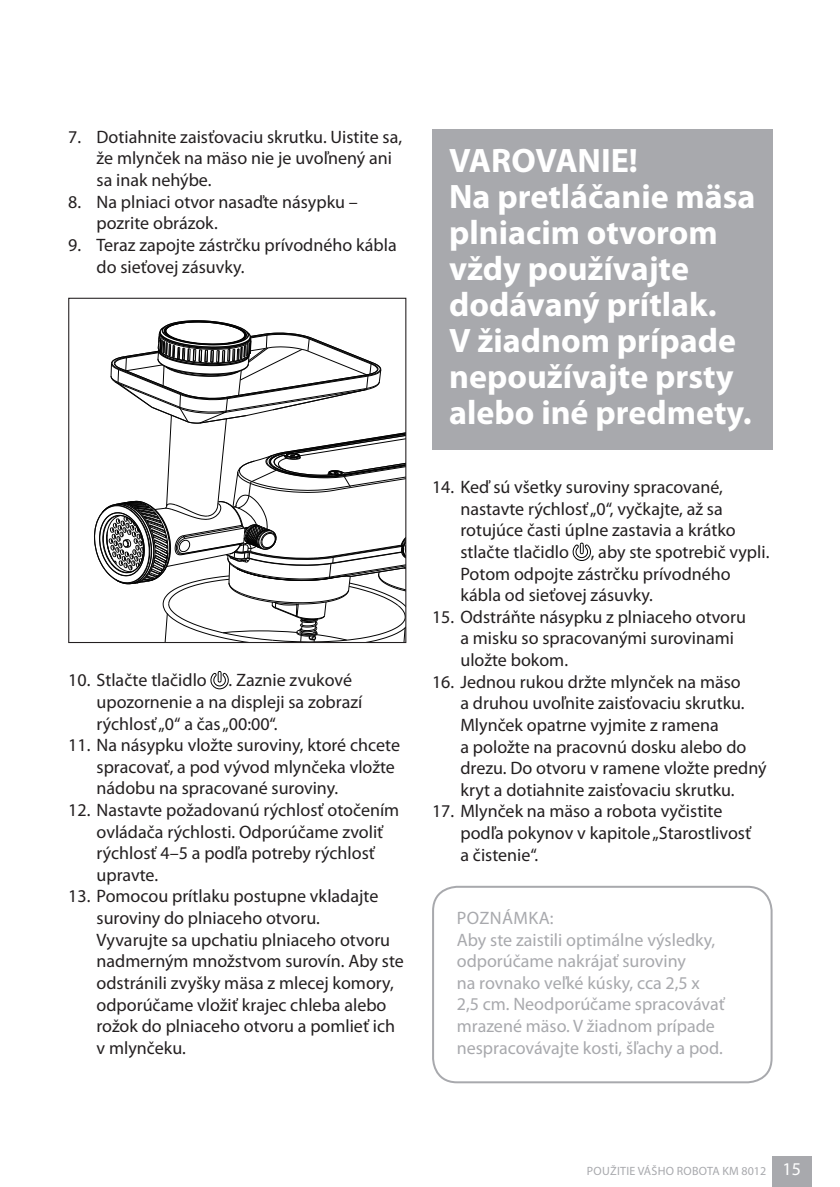
<style>
.page{position:relative;width:840px;height:1187px;background:#fff}
.page>*{position:absolute;margin:0;border:0;box-sizing:border-box;transform-origin:0 0}
.t1{font:700 34px/36px "Myriad Pro";color:#fff}
.t2{font:18px/21.6px "Myriad Pro";color:#231f20}
.t3{font:18px/21.6px "Myriad Pro";color:#a8a9ad}
.t4{font:12px "Myriad Pro";letter-spacing:.02em;color:#a8a9ad}
.s1{font-size:18px;color:#fff}
</style>
<div class="page">
<div style="left:771px;top:1155px;width:40px;height:31px;background:#a8a9ad"></div>
<svg style="left:94px;top:320px;width:310px;height:321px"></svg>
<div style="left:68px;top:297px;width:338px;height:346px;border:1px solid #231f20"></div>
<svg style="left:210px;top:671px;width:19px;height:18px"></svg>
<div style="left:432px;top:129px;width:340px;height:320px;background:#a8a9ad"></div>
<svg style="left:572px;top:542px;width:19px;height:19px"></svg>
<div style="left:432px;top:885px;width:340px;height:197px;border:2px solid #a8a9ad;border-radius:24px"></div>
<p class="t2" style="left:96px;top:127px;width:307px;text-indent:-28px">7. Dotiahnite zaisťovaciu skrutku. Uistite sa, že mlynček na mäso nie je uvoľnený ani sa inak nehýbe.</p>
<p class="t2" style="left:96px;top:192px;width:263px;text-indent:-28px">8. Na plniaci otvor nasaďte násypku – pozrite obrázok.</p>
<p class="t2" style="left:96px;top:235px;width:301px;text-indent:-28px">9. Teraz zapojte zástrčku prívodného kábla do sieťovej zásuvky.</p>
<p class="t2" style="left:96px;top:670px;width:267px;text-indent:-28px">10. Stlačte tlačidlo . Zaznie zvukové upozornenie a na displeji sa zobrazí rýchlosť „0“ a čas „00:00“.</p>
<p class="t2" style="left:96px;top:735px;width:305px;text-indent:-28px">11. Na násypku vložte suroviny, ktoré chcete spracovať, a pod vývod mlynčeka vložte nádobu na spracované suroviny.</p>
<p class="t2" style="left:96px;top:800px;width:304px;text-indent:-28px">12. Nastavte požadovanú rýchlosť otočením ovládača rýchlosti. Odporúčame zvoliť rýchlosť 4–5 a podľa potreby rýchlosť upravte.</p>
<p class="t2" style="left:96px;top:886px;width:308px;text-indent:-28px">13. Pomocou prítlaku postupne vkladajte suroviny do plniaceho otvoru.<br>Vyvarujte sa upchatiu plniaceho otvoru nadmerným množstvom surovín. Aby ste odstránili zvyšky mäsa z mlecej komory, odporúčame vložiť krajec chleba alebo rožok do plniaceho otvoru a pomlieť ich v mlynčeku.</p>
<h1 class="t1" style="left:449px;top:145px;width:308px">VAROVANIE!<br>Na pretláčanie mäsa plniacim otvorom vždy používajte dodávaný prítlak.<br>V žiadnom prípade nepoužívajte prsty alebo iné predmety.</h1>
<p class="t2" style="left:460px;top:477px;width:310px;text-indent:-28px">14. Keď sú všetky suroviny spracované, nastavte rýchlosť „0“, vyčkajte, až sa rotujúce časti úplne zastavia a krátko stlačte tlačidlo , aby ste spotrebič vypli.<br>Potom odpojte zástrčku prívodného kábla od sieťovej zásuvky.</p>
<p class="t2" style="left:460px;top:607px;width:287px;text-indent:-28px">15. Odstráňte násypku z plniaceho otvoru a misku so spracovanými surovinami uložte bokom.</p>
<p class="t2" style="left:460px;top:672px;width:307px;text-indent:-28px">16. Jednou rukou držte mlynček na mäso<br>a druhou uvoľnite zaisťovaciu skrutku.<br>Mlynček opatrne vyjmite z ramena<br>a položte na pracovnú dosku alebo do drezu. Do otvoru v ramene vložte predný kryt a dotiahnite zaisťovaciu skrutku.</p>
<p class="t2" style="left:460px;top:801px;width:292px;text-indent:-28px">17. Mlynček na mäso a robota vyčistite podľa pokynov v kapitole „Starostlivosť a čistenie“.</p>
<p class="t3" style="left:456px;top:908px;width:270px">POZNÁMKA:<br>Aby ste zaistili optimálne výsledky, odporúčame nakrájať suroviny<br>na rovnako veľké kúsky, cca 2,5 x<br>2,5 cm. Neodporúčame spracovávať mrazené mäso. V žiadnom prípade nespracovávajte kosti, šľachy a pod.</p>
<p class="t4" style="left:586px;top:1165px;width:215px">POUŽITIE VÁŠHO ROBOTA KM 8012 <span class="s1">15</span></p>
</div>
